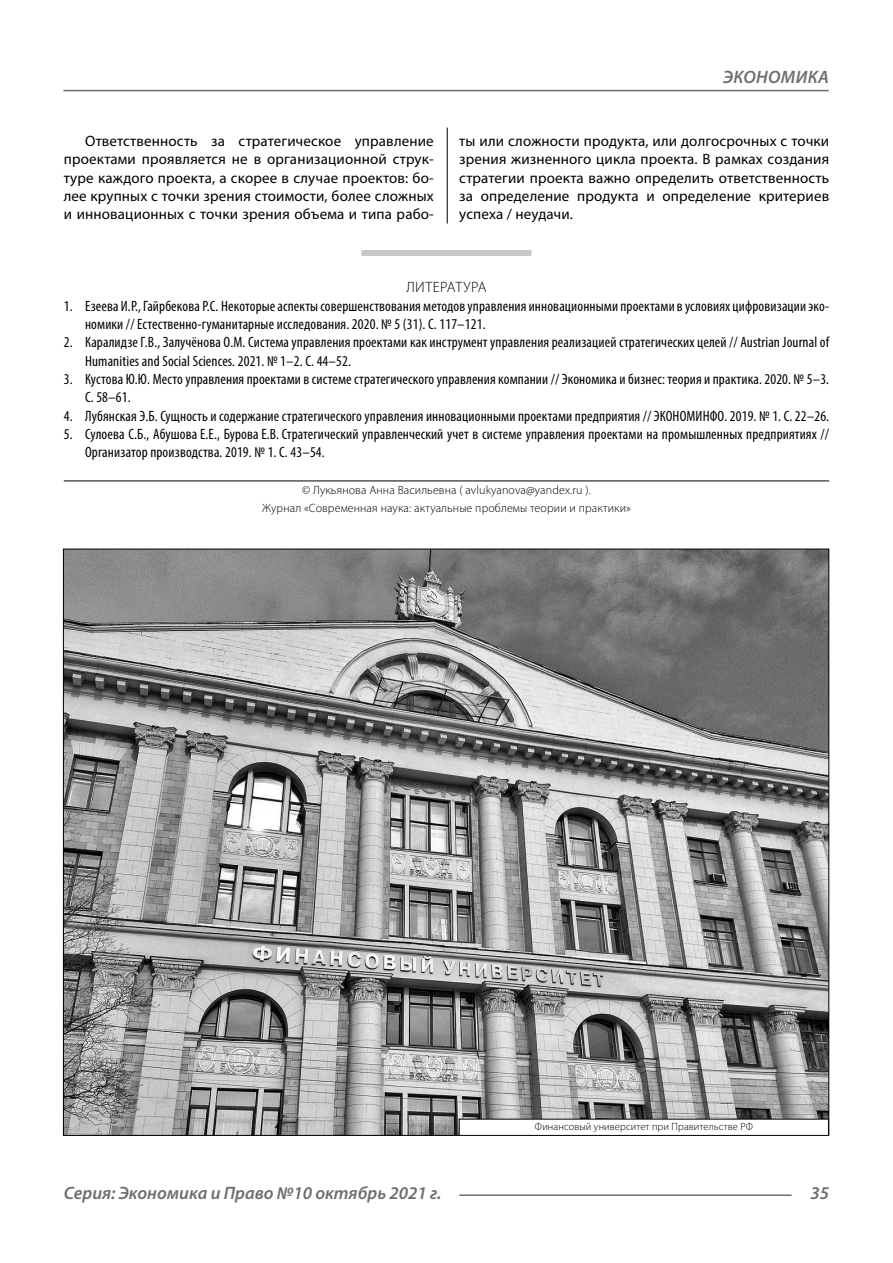
<style>
.page{position:relative;width:893px;height:1263px;background:#fff}
.page>*{position:absolute;margin:0;border:0;box-sizing:border-box;transform-origin:0 0}
.t1{font:italic 600 18px "Myriad Pro";color:#6e6e6e}
.t2{font:condensed 15px/18.3px "Myriad Pro";letter-spacing:.01em;color:#000}
.Normal{font:15px/18.3px "Myriad Pro";letter-spacing:.01em;color:#000;text-align:justify}
.Literature{font:300 15px "Myriad Pro";letter-spacing:.03em;color:#000}
.Copy{font:300 12px/18.3px "Myriad Pro";letter-spacing:.01em;color:#000;text-align:center}
.Author-doc{font:300 10.5px "Myriad Pro";letter-spacing:.01em;color:#000}
</style>
<div class="page">
<hr style="left:447px;top:128px;width:1px;height:1007px;background:#000">
<div style="left:361px;top:250px;width:170px;height:6px;background:#c7c7c7"></div>
<hr style="left:64px;top:480px;width:765px;height:1px;background:#000">
<img style="left:65px;top:551px;width:762px;height:583px">
<div style="left:459px;top:1119px;width:369px;height:16px;background:#fff"></div>
<div style="left:459px;top:1119px;width:370px;height:17px;border:1px solid #000"></div>
<hr style="left:63px;top:90px;width:766px;height:1px;background:#6e6e6e">
<hr style="left:459px;top:1194px;width:333px;height:2px;background:#6e6e6e">
<p class="t1" style="left:723px;top:66px;width:24px">Экономика</p>
<p class="Normal" style="left:64px;top:131px;width:371px;text-indent:21px">Ответственность за стратегическое управление проектами проявляется не в организационной струк&shy;туре каждого проекта, а скорее в случае проектов: бо&shy;лее крупных с точки зрения стоимости, более сложных и инновационных с точки зрения объема и типа рабо-</p>
<p class="Normal" style="left:459px;top:131px;width:371px">ты или сложности продукта, или долгосрочных с точки зрения жизненного цикла проекта. В рамках создания стратегии проекта важно определить ответственность за определение продукта и определение критериев успеха / неудачи.</p>
<p class="Literature" style="left:406px;top:278px;width:82px">ЛИТЕРАТУРА</p>
<p class="t2" style="left:85px;top:296px;width:746px;text-indent:-21px">1. Езеева И.Р., Гайрбекова Р.С. Некоторые аспекты совершенствования методов управления инновационными проектами в условиях цифровизации эко&shy;номики // Естественно-гуманитарные исследования. 2020. № 5 (31). С. 117–121.</p>
<p class="t2" style="left:85px;top:333px;width:746px;text-indent:-21px">2. Каралидзе Г.В., Залучёнова О.М. Система управления проектами как инструмент управления реализацией стратегических целей // Austrian Journal of<br>Humanities and Social Sciences. 2021. № 1–2. С. 44–52.</p>
<p class="t2" style="left:85px;top:370px;width:746px;text-indent:-21px">3. Кустова Ю.Ю. Место управления проектами в системе стратегического управления компании // Экономика и бизнес: теория и практика. 2020. № 5–3.<br>С. 58–61.</p>
<p class="t2" style="left:64px;top:406px;width:767px">4. Лубянская Э.Б. Сущность и содержание стратегического управления инновационными проектами предприятия // ЭКОНОМИНФО. 2019. № 1. С. 22–26.</p>
<p class="t2" style="left:85px;top:425px;width:746px;text-indent:-21px">5. Сулоева С.Б., Абушова Е.Е., Бурова Е.В. Стратегический управленческий учет в системе управления проектами на промышленных предприятиях //<br>Организатор производства. 2019. № 1. С. 43–54.</p>
<p class="Copy" style="left:262px;top:481px;width:370px">© Лукьянова Анна Васильевна ( avlukyanova@yandex.ru ).<br>Журнал «Современная наука: актуальные проблемы теории и практики»</p>
<p class="Author-doc" style="left:535px;top:1120px;width:219px">Финансовый университет при Правительстве РФ</p>
<p class="t1" style="left:64px;top:1182px;width:379px">Серия: Экономика и Право №10 октябрь 2021 г.</p>
<p class="t1" style="left:810px;top:1182px;width:20px">35</p>
</div>
